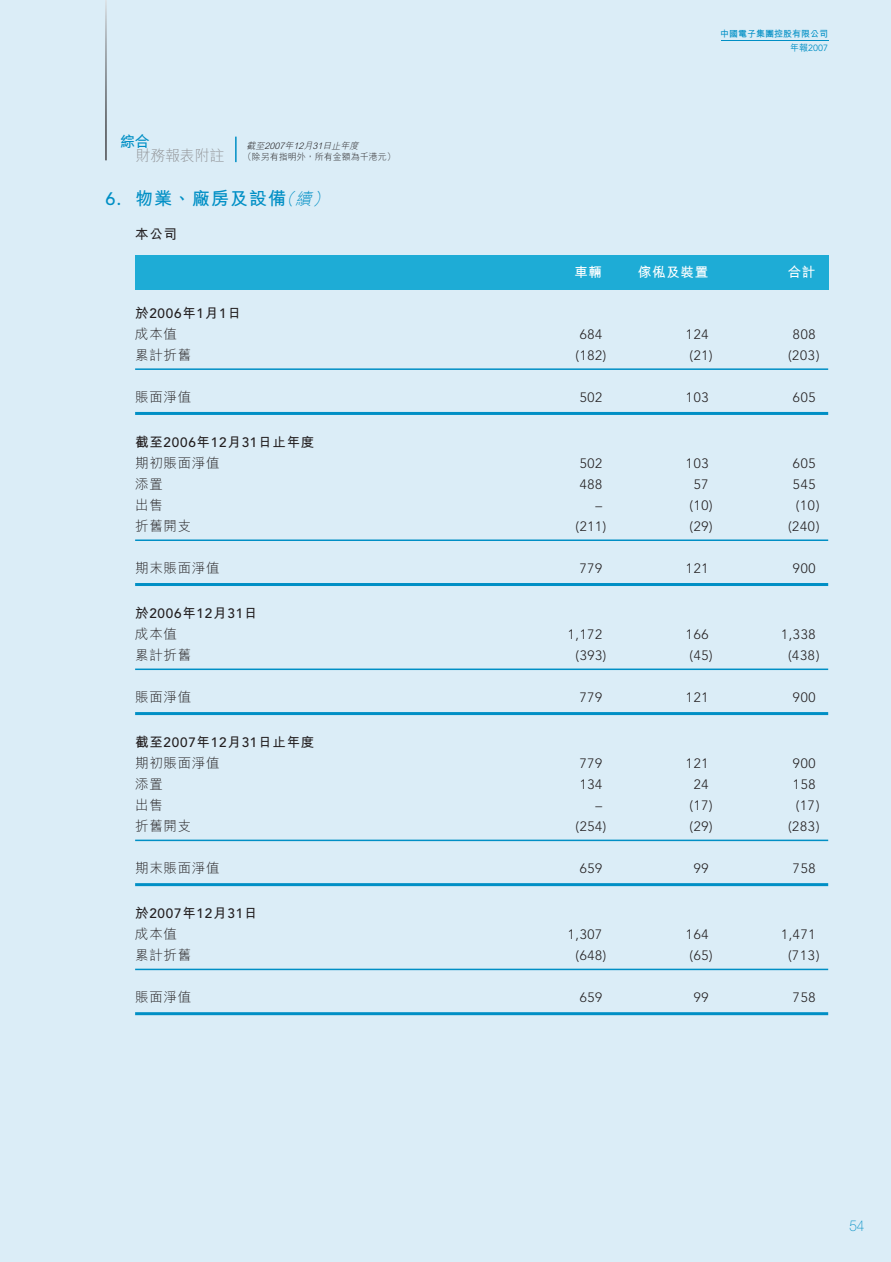
<style>
.page{position:relative;width:891px;height:1262px;background:#dbedf7}
.page>*{position:absolute;margin:0;border:0;box-sizing:border-box;transform-origin:0 0}
.t1{font:18px "M Hei HK Bold E Ten B5 H";letter-spacing:.055em;color:#008fc5}
.t2{font:15px "M Hei HK Light E Ten B5 H";letter-spacing:-.02em;color:#939598}
.t3{font:100 15px "Helvetica Neue LT Std";color:#008fc5;scale:.9 1}
.t4{font:15px "M Hei HK Bold E Ten B5 H";color:#008fc5}
.t5{font:300 13.5px "Avenir LT Std";letter-spacing:.05em;color:#231f20}
.t6{font:13.5px "M Hei HK Light E Ten B5 H";letter-spacing:.05em;color:#231f20}
.t7{font:13.5px "M Hei HK Bold E Ten B5 H";letter-spacing:.055em;color:#231f20}
.t8{font:500 13.5px "Avenir LT Std";letter-spacing:.055em;color:#231f20}
.t9{font:13.5px "M Hei HK Bold E Ten B5 H";letter-spacing:.055em;color:#fff}
.t10{font:9px "M Hei HK Light E Ten B5 H";color:#231f20}
.t11{font:italic 9px "M Hei HK Light E Ten B5 H";color:#231f20}
.t12{font:9px "M Hei HK Bold E Ten B5 H";color:#008fc5}
.t13{font:9px "Avenir LT Std";color:#008fc5}
.s1{font-family:"Avenir LT Std";font-weight:500}
.s2{font-family:"M Hei HK Light E Ten B5 H";font-style:italic;font-size:16.5px}
.s3{font-family:"M Hei HK Medium E Ten B5 H"}
.s4{font-family:"M Hei HK Bold E Ten B5 H";font-weight:400}
</style>
<div class="page">
<hr style="left:721px;top:40px;width:107px;height:1px;background:#008fc5">
<hr style="left:105px;top:0;width:2px;height:160px;background:#fff">
<hr style="left:235px;top:137px;width:2px;height:25px;background:#008fc5">
<div style="left:135px;top:255px;width:693px;height:34px;background:#1eacd6"></div>
<hr style="left:135px;top:368px;width:693px;height:2px;background:#008fc5">
<hr style="left:135px;top:412px;width:693px;height:3px;background:#008fc5">
<hr style="left:135px;top:539px;width:693px;height:2px;background:#008fc5">
<hr style="left:135px;top:583px;width:693px;height:3px;background:#008fc5">
<hr style="left:135px;top:668px;width:693px;height:2px;background:#008fc5">
<hr style="left:135px;top:712px;width:693px;height:3px;background:#008fc5">
<hr style="left:135px;top:839px;width:693px;height:2px;background:#008fc5">
<hr style="left:135px;top:883px;width:693px;height:3px;background:#008fc5">
<hr style="left:135px;top:968px;width:693px;height:2px;background:#008fc5">
<hr style="left:135px;top:1012px;width:693px;height:3px;background:#008fc5">
<p class="t12" style="left:720px;top:30px;width:109px">中國電子集團控股有限公司</p>
<p class="t4" style="left:120px;top:136px;width:31px">綜合</p>
<p class="t2" style="left:136px;top:150px;width:90px">財務報表附註</p>
<h1 class="t1" style="left:105px;top:192px;width:229px"><span class="s1">6.</span> 物業、廠房及設備<span class="s2">（續）</span></h1>
<p class="t7" style="left:135px;top:229px;width:44px">本公司</p>
<p class="t11" style="left:247px;top:142px;width:116px">截至2007年12月31日止年度</p>
<p class="t10" style="left:243px;top:153px;width:154px">（除另有指明外，所有金額為千港元）</p>
<p class="t13" style="left:790px;top:42px;width:40px"><span class="s3">年報</span>2007</p>
<p class="t9" style="left:574px;top:267px;width:29px">車輛</p>
<p class="t9" style="left:638px;top:267px;width:72px">傢俬及裝置</p>
<p class="t9" style="left:788px;top:267px;width:29px">合計</p>
<p class="t8" style="left:135px;top:305px;width:107px"><span class="s4">於</span>2006<span class="s4">年</span>1<span class="s4">月</span>1<span class="s4">日</span></p>
<p class="t6" style="left:135px;top:328px;width:43px">成本值</p>
<p class="t5" style="left:580px;top:327px;width:24px">684</p>
<p class="t5" style="left:686px;top:327px;width:24px">124</p>
<p class="t5" style="left:793px;top:327px;width:24px">808</p>
<p class="t6" style="left:135px;top:349px;width:58px">累計折舊</p>
<p class="t5" style="left:575px;top:348px;width:32px">(182 )</p>
<p class="t5" style="left:689px;top:348px;width:25px">(21 )</p>
<p class="t5" style="left:788px;top:348px;width:33px">(203 )</p>
<p class="t6" style="left:135px;top:391px;width:58px">賬面淨值</p>
<p class="t5" style="left:580px;top:390px;width:24px">502</p>
<p class="t5" style="left:686px;top:390px;width:24px">103</p>
<p class="t5" style="left:793px;top:390px;width:24px">605</p>
<p class="t7" style="left:135px;top:436px;width:181px">截至<span class="s1">2006</span>年<span class="s1">12</span>月<span class="s1">31</span>日止年度</p>
<p class="t6" style="left:135px;top:457px;width:86px">期初賬面淨值</p>
<p class="t5" style="left:580px;top:456px;width:24px">502</p>
<p class="t5" style="left:686px;top:456px;width:24px">103</p>
<p class="t5" style="left:793px;top:456px;width:24px">605</p>
<p class="t6" style="left:135px;top:478px;width:29px">添置</p>
<p class="t5" style="left:580px;top:477px;width:24px">488</p>
<p class="t5" style="left:694px;top:477px;width:16px">57</p>
<p class="t5" style="left:793px;top:477px;width:24px">545</p>
<p class="t6" style="left:135px;top:499px;width:29px">出售</p>
<p class="t5" style="left:595px;top:498px;width:8px">–</p>
<p class="t5" style="left:689px;top:498px;width:25px">(10 )</p>
<p class="t5" style="left:796px;top:498px;width:25px">(10 )</p>
<p class="t6" style="left:135px;top:520px;width:58px">折舊開支</p>
<p class="t5" style="left:575px;top:519px;width:32px">(211 )</p>
<p class="t5" style="left:689px;top:519px;width:25px">(29 )</p>
<p class="t5" style="left:788px;top:519px;width:33px">(240 )</p>
<p class="t6" style="left:135px;top:562px;width:86px">期末賬面淨值</p>
<p class="t5" style="left:580px;top:561px;width:24px">779</p>
<p class="t5" style="left:686px;top:561px;width:24px">121</p>
<p class="t5" style="left:793px;top:561px;width:24px">900</p>
<p class="t8" style="left:135px;top:605px;width:124px"><span class="s4">於</span>2006<span class="s4">年</span>12<span class="s4">月</span>31<span class="s4">日</span></p>
<p class="t6" style="left:135px;top:628px;width:43px">成本值</p>
<p class="t5" style="left:568px;top:627px;width:36px">1,172</p>
<p class="t5" style="left:686px;top:627px;width:24px">166</p>
<p class="t5" style="left:781px;top:627px;width:36px">1,338</p>
<p class="t6" style="left:135px;top:649px;width:58px">累計折舊</p>
<p class="t5" style="left:575px;top:648px;width:32px">(393 )</p>
<p class="t5" style="left:689px;top:648px;width:25px">(45 )</p>
<p class="t5" style="left:788px;top:648px;width:33px">(438 )</p>
<p class="t6" style="left:135px;top:691px;width:58px">賬面淨值</p>
<p class="t5" style="left:580px;top:690px;width:24px">779</p>
<p class="t5" style="left:686px;top:690px;width:24px">121</p>
<p class="t5" style="left:793px;top:690px;width:24px">900</p>
<p class="t7" style="left:135px;top:736px;width:181px">截至<span class="s1">2007</span>年<span class="s1">12</span>月<span class="s1">31</span>日止年度</p>
<p class="t6" style="left:135px;top:757px;width:86px">期初賬面淨值</p>
<p class="t5" style="left:580px;top:756px;width:24px">779</p>
<p class="t5" style="left:686px;top:756px;width:24px">121</p>
<p class="t5" style="left:793px;top:756px;width:24px">900</p>
<p class="t6" style="left:135px;top:778px;width:29px">添置</p>
<p class="t5" style="left:580px;top:777px;width:24px">134</p>
<p class="t5" style="left:694px;top:777px;width:16px">24</p>
<p class="t5" style="left:793px;top:777px;width:24px">158</p>
<p class="t6" style="left:135px;top:799px;width:29px">出售</p>
<p class="t5" style="left:595px;top:798px;width:8px">–</p>
<p class="t5" style="left:689px;top:798px;width:25px">(17 )</p>
<p class="t5" style="left:796px;top:798px;width:25px">(17 )</p>
<p class="t6" style="left:135px;top:820px;width:58px">折舊開支</p>
<p class="t5" style="left:575px;top:819px;width:32px">(254 )</p>
<p class="t5" style="left:689px;top:819px;width:25px">(29 )</p>
<p class="t5" style="left:788px;top:819px;width:33px">(283 )</p>
<p class="t6" style="left:135px;top:862px;width:86px">期末賬面淨值</p>
<p class="t5" style="left:580px;top:861px;width:24px">659</p>
<p class="t5" style="left:694px;top:861px;width:16px">99</p>
<p class="t5" style="left:793px;top:861px;width:24px">758</p>
<p class="t8" style="left:135px;top:905px;width:124px"><span class="s4">於</span>2007<span class="s4">年</span>12<span class="s4">月</span>31<span class="s4">日</span></p>
<p class="t6" style="left:135px;top:928px;width:43px">成本值</p>
<p class="t5" style="left:568px;top:927px;width:36px">1,307</p>
<p class="t5" style="left:686px;top:927px;width:24px">164</p>
<p class="t5" style="left:781px;top:927px;width:36px">1,471</p>
<p class="t6" style="left:135px;top:949px;width:58px">累計折舊</p>
<p class="t5" style="left:575px;top:948px;width:32px">(648 )</p>
<p class="t5" style="left:689px;top:948px;width:25px">(65 )</p>
<p class="t5" style="left:788px;top:948px;width:33px">(713 )</p>
<p class="t6" style="left:135px;top:991px;width:58px">賬面淨值</p>
<p class="t5" style="left:580px;top:990px;width:24px">659</p>
<p class="t5" style="left:694px;top:990px;width:16px">99</p>
<p class="t5" style="left:793px;top:990px;width:24px">758</p>
<p class="t3" style="left:849px;top:1217px;width:18px">54</p>
</div>
